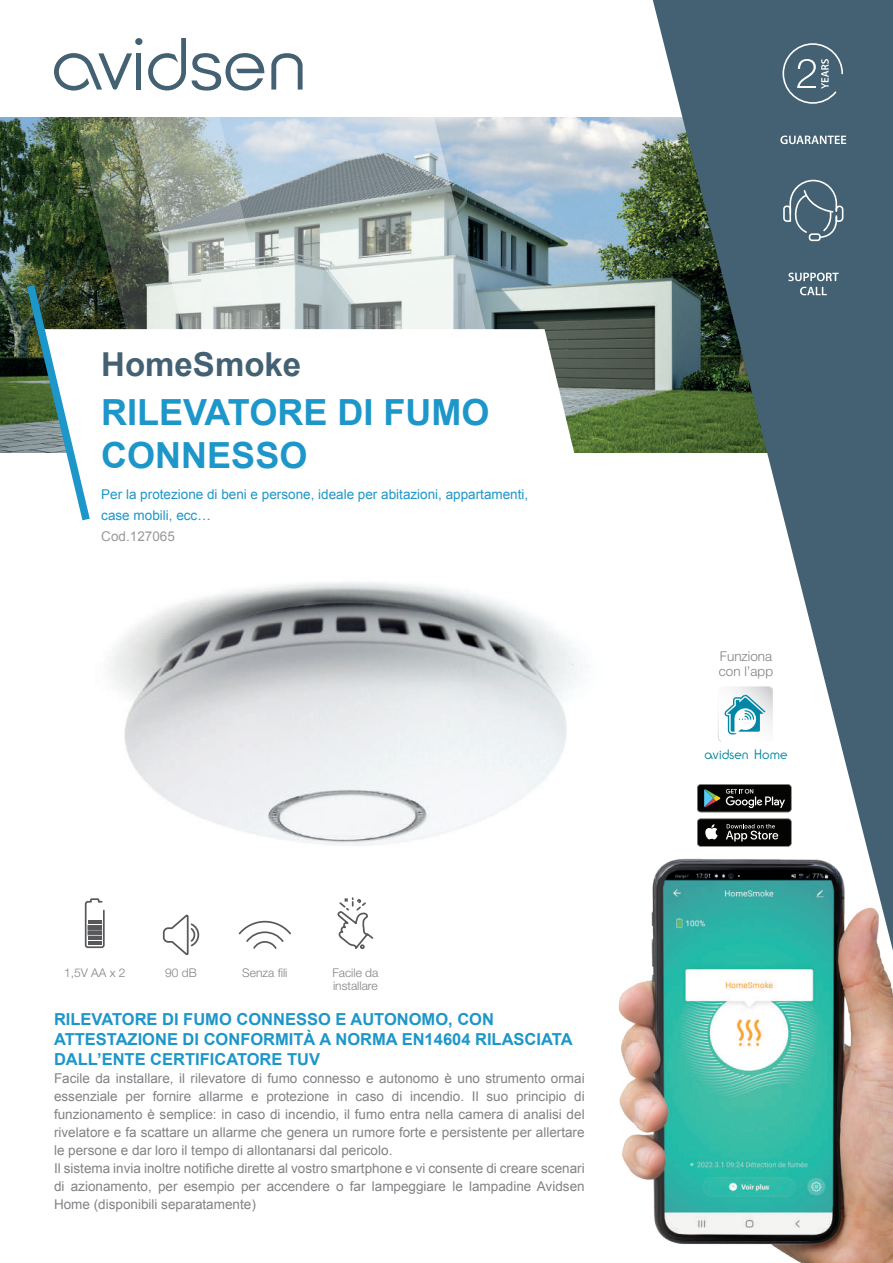
<style>
.page{position:relative;width:893px;height:1263px;background:#fff}
.page>*{position:absolute;margin:0;border:0;box-sizing:border-box;transform-origin:0 0}
.t1{font:700 36px/43.2px "Arial";color:#1d96c9}
.t2{font:700 33px "Arial";color:#436173}
.t3{font:700 16.5px/19.8px "Arial";color:#1d96c9}
.t4{font:13.5px/18px "Arial";color:#808285}
.t5{font:13.5px/21px "Arial";color:#1d96c9}
.t6{font:300 13.5px/15px "Helvetica Neue LT Std";color:#808285}
.t7{font:300 13.5px "Ronda IT Cby BT";color:#0088a0}
.t8{font:13.5px "Arial";color:#97999c}
.t9{font:300 12px/13.5px "Helvetica Neue LT Std";color:#808285}
</style>
<div class="page">
<img style="left:109px;top:581px;width:471px;height:265px">
<img style="left:0;top:118px;width:653px;height:335px">
<svg style="left:288px;top:117px;width:214px;height:212px"></svg>
<img style="left:62px;top:69px;width:226px;height:260px">
<svg style="left:95px;top:329px;width:495px;height:124px"></svg>
<svg style="left:653px;top:0;width:240px;height:836px;fill:#436173"></svg>
<svg style="left:22px;top:277px;width:73px;height:244px"></svg>
<svg style="left:192px;top:53px;width:72px;height:38px"></svg>
<div style="left:136px;top:53px;width:5px;height:37px;background:#436173"></div>
<svg style="left:271px;top:53px;width:32px;height:37px"></svg>
<div style="left:135px;top:38px;width:7px;height:7px;background:#436173;border-radius:50%"></div>
<svg style="left:54px;top:53px;width:78px;height:38px"></svg>
<svg style="left:148px;top:38px;width:38px;height:52px"></svg>
<svg style="left:697px;top:784px;width:94px;height:28px;background:#2b2e2b"></svg>
<svg style="left:697px;top:818px;width:94px;height:18px;background:#333332"></svg>
<svg style="left:788px;top:273px;width:51px;height:8px"></svg>
<svg style="left:800px;top:287px;width:27px;height:8px"></svg>
<svg style="left:780px;top:0;width:113px;height:241px;background:#4b6879"></svg>
<img style="left:618px;top:836px;width:275px;height:427px">
<svg style="left:337px;top:897px;width:37px;height:53px"></svg>
<svg style="left:84px;top:898px;width:21px;height:51px"></svg>
<svg style="left:162px;top:914px;width:38px;height:42px"></svg>
<svg style="left:238px;top:920px;width:53px;height:29px"></svg>
<svg style="left:718px;top:686px;width:56px;height:56px"></svg>
<svg style="left:718px;top:687px;width:55px;height:54px"></svg>
<h2 class="t2" style="left:101px;top:343px;width:201px">HomeSmoke</h2>
<h1 class="t1" style="left:101px;top:392px;width:390px">RILEVATORE DI FUMO<br>CONNESSO</h1>
<p class="t5" style="left:101px;top:484px;width:428px">Per la protezione di beni e persone, ideale per abitazioni, appartamenti, case mobili, ecc…</p>
<p class="t8" style="left:101px;top:527px;width:75px">Cod.127065</p>
<p class="t9" style="left:64px;top:966px;width:63px">1,5V AA x 2</p>
<p class="t9" style="left:165px;top:966px;width:33px">90 dB</p>
<p class="t9" style="left:242px;top:966px;width:47px">Senza fili</p>
<p class="t9" style="left:332px;top:966px;width:48px">Facile da installare</p>
<p class="t3" style="left:54px;top:1010px;width:520px">RILEVATORE DI FUMO CONNESSO E AUTONOMO, CON<br>ATTESTAZIONE DI CONFORMITÀ A NORMA EN14604 RILASCIATA<br>DALL’ENTE CERTIFICATORE TUV</p>
<p class="t4" style="left:54px;top:1069px;width:532px">Facile da installare, il rilevatore di fumo connesso e autonomo è uno strumento ormai essenziale per fornire allarme e protezione in caso di incendio. Il suo principio di funzionamento è semplice: in caso di incendio, il fumo entra nella camera di analisi del rivelatore e fa scattare un allarme che genera un rumore forte e persistente per allertare le persone e dar loro il tempo di allontanarsi dal pericolo.<br>Il sistema invia inoltre notifiche dirette al vostro smartphone e vi consente di creare scenari di azionamento, per esempio per accendere o far lampeggiare le lampadine Avidsen Home (disponibili separatamente)</p>
<p class="t6" style="left:719px;top:649px;width:56px">Funziona con l’app</p>
<p class="t7" style="left:704px;top:746px;width:85px">avidsen Home</p>
</div>
